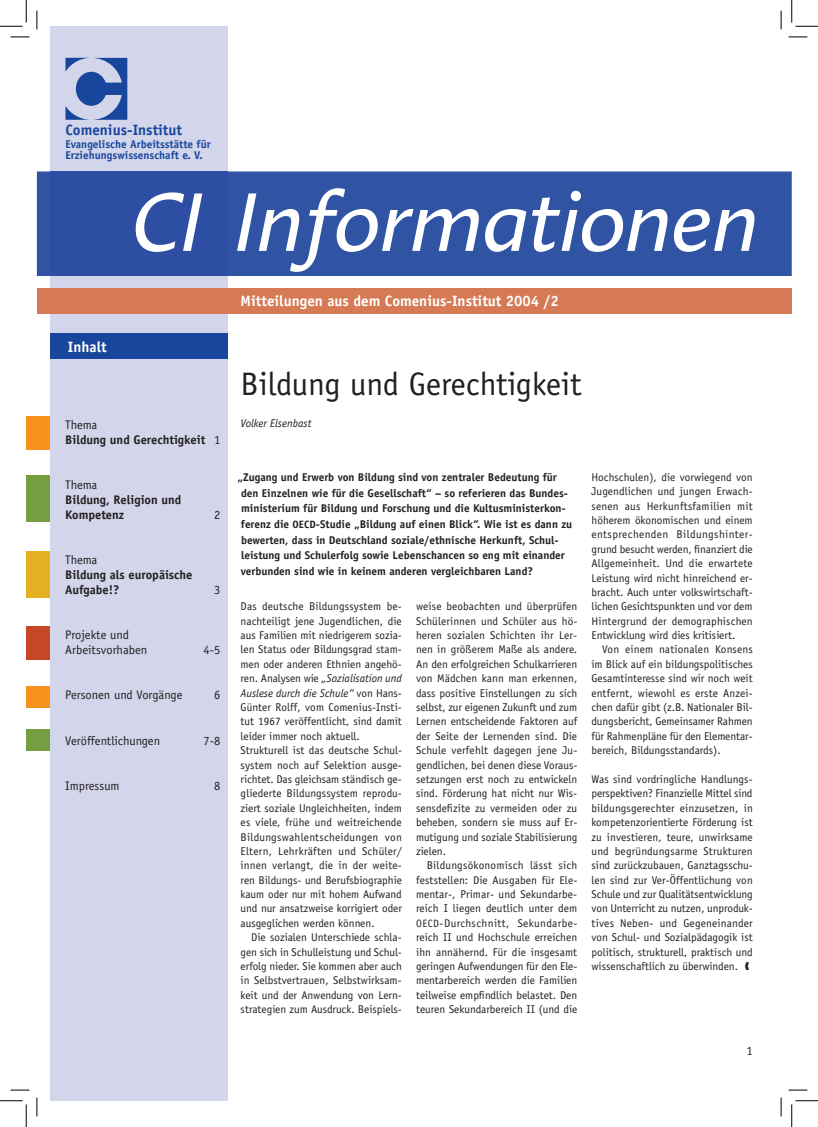
<style>
.page{position:relative;width:818px;height:1127px;background:#fff}
.page>*{position:absolute;margin:0;border:0;box-sizing:border-box;transform-origin:0 0}
.t1{font:italic 85px "Linotype Aroma";letter-spacing:-.025em;color:#fff}
.t2{font:32.5px "Officina Sans LT";color:#231f20}
.t3{font:700 15px "Officina Sans";color:#fff}
.t4{font:700 15px "Officina Sans";color:#18469d}
.t5{font:12.5px/15px "Officina Sans LT";color:#231f20}
.t6{font:700 12.5px/15px "Officina Sans";color:#231f20}
.t7{font:11.25px/14.4px "Officina Sans LT";color:#231f20;text-align:justify}
.t8{font:700 11.25px/15.6px "Officina Sans";color:#231f20}
.t9{font:italic 11.25px/14.4px "Officina Sans";color:#231f20}
.t10{font:700 11.25px/11.9px "Officina Sans";color:#18469d}
.s1{font-family:"Officina Sans LT";font-weight:400}
.s2{font-size:10.62px}
.s3{font-family:"Officina Sans LT";font-style:normal}
</style>
<div class="page">
<div style="left:26px;top:475px;width:24px;height:46px;background:#749e3f"></div>
<div style="left:26px;top:551px;width:24px;height:46px;background:#e4af21"></div>
<div style="left:26px;top:415px;width:24px;height:34px;background:#f7931d"></div>
<div style="left:26px;top:626px;width:24px;height:34px;background:#c64726"></div>
<div style="left:26px;top:686px;width:24px;height:21px;background:#f7931d"></div>
<div style="left:26px;top:729px;width:24px;height:21px;background:#749e3f"></div>
<div style="left:50px;top:26px;width:177px;height:1074px;background:#d3d5ea"></div>
<div style="left:37px;top:171px;width:755px;height:105px;background:#3153a4"></div>
<div style="left:50px;top:171px;width:177px;height:105px;background:#2d4ea2"></div>
<svg style="left:65px;top:58px;width:62px;height:62px"></svg>
<div style="left:37px;top:288px;width:755px;height:26px;background:#d57a54"></div>
<div style="left:50px;top:333px;width:177px;height:25px;background:#18469d"></div>
<svg style="left:11px;top:36px;width:18px;height:2px"></svg>
<svg style="left:788px;top:36px;width:19px;height:2px"></svg>
<svg style="left:11px;top:1089px;width:18px;height:1px"></svg>
<svg style="left:788px;top:1089px;width:19px;height:1px"></svg>
<svg style="left:36px;top:11px;width:2px;height:18px"></svg>
<svg style="left:36px;top:1097px;width:2px;height:18px"></svg>
<svg style="left:780px;top:11px;width:2px;height:18px"></svg>
<svg style="left:780px;top:1097px;width:2px;height:18px"></svg>
<svg style="left:0;top:0;width:27px;height:27px"></svg>
<svg style="left:0;top:1100px;width:27px;height:26px"></svg>
<svg style="left:791px;top:0;width:27px;height:27px"></svg>
<svg style="left:791px;top:1100px;width:27px;height:26px"></svg>
<h3 class="t4" style="left:65px;top:120px;width:118px">Comenius-Institut</h3>
<p class="t10" style="left:65px;top:138px;width:147px">Evangelische Arbeitsstätte für<br>Erziehungswissenschaft e. V.</p>
<h1 class="t1" style="left:132px;top:168px;width:628px">CI Informationen</h1>
<h3 class="t3" style="left:241px;top:292px;width:320px">Mitteilungen aus dem Comenius-Institut 2004 /2</h3>
<h3 class="t3" style="left:68px;top:337px;width:40px">Inhalt</h3>
<h2 class="t2" style="left:241px;top:365px;width:342px">Bildung und Gerechtigkeit</h2>
<p class="t5" style="left:65px;top:417px;width:34px">Thema</p>
<p class="t9" style="left:241px;top:416px;width:72px">Volker Elsenbast</p>
<p class="t6" style="left:65px;top:432px;width:157px">Bildung und Gerechtigkeit <span class="s1">1</span></p>
<p class="t5" style="left:65px;top:477px;width:34px">Thema</p>
<p class="t6" style="left:65px;top:492px;width:118px">Bildung, Religion und<br>Kompetenz</p>
<p class="t8" style="left:238px;top:469px;width:336px">„Zugang und Erwerb von Bildung sind von zentraler Bedeutung für den Einzelnen wie für die Gesellschaft“ – so referieren das Bundes&shy;ministerium für Bildung und Forschung und die Kultusministerkon&shy;ferenz die <span class="s2">OECD</span>-Studie „Bildung auf einen Blick“. Wie ist es dann zu bewerten, dass in Deutschland soziale/ethnische Herkunft, Schul&shy;leistung und Schulerfolg sowie Lebenschancen so eng mit einander verbunden sind wie in keinem anderen vergleichbaren Land?</p>
<p class="t5" style="left:214px;top:507px;width:8px">2</p>
<p class="t5" style="left:65px;top:552px;width:34px">Thema</p>
<p class="t6" style="left:65px;top:567px;width:129px">Bildung als europäische<br>Aufgabe!?</p>
<p class="t5" style="left:214px;top:582px;width:8px">3</p>
<p class="t5" style="left:65px;top:627px;width:84px">Projekte und<br>Arbeitsvorhaben</p>
<p class="t5" style="left:204px;top:642px;width:18px">4-5</p>
<p class="t5" style="left:65px;top:687px;width:119px">Personen und Vorgänge</p>
<p class="t5" style="left:214px;top:687px;width:8px">6</p>
<p class="t5" style="left:65px;top:732px;width:96px">Veröffentlichungen</p>
<p class="t5" style="left:204px;top:732px;width:18px">7-8</p>
<p class="t5" style="left:65px;top:777px;width:56px">Impressum</p>
<p class="t5" style="left:214px;top:777px;width:8px">8</p>
<p class="t7" style="left:241px;top:599px;width:163px">Das deutsche Bildungssystem be&shy;nachteiligt jene Jugendlichen, die aus Familien mit niedrigerem sozia&shy;len Status oder Bildungsgrad stam&shy;men oder anderen Ethnien angehö-</p>
<p class="t9" style="left:241px;top:671px;width:163px"><span class="s3">ren. Analysen wie</span> „Sozialisation und<br>Auslese durch die Schule“ <span class="s3">von Hans-</span></p>
<p class="t7" style="left:241px;top:700px;width:163px;text-align:left">Günter Rolff, vom Comenius-Insti&shy;tut 1967 veröffentlicht, sind damit leider immer noch aktuell.<br>Strukturell ist das deutsche Schul&shy;system noch auf Selektion ausge&shy;richtet. Das gleichsam ständisch ge&shy;gliederte Bildungssystem reprodu&shy;ziert soziale Ungleichheiten, indem es viele, frühe und weitreichende Bildungswahlentscheidungen von Eltern, Lehrkräften und Schüler/ innen verlangt, die in der weite&shy;ren Bildungs- und Berufsbiographie kaum oder nur mit hohem Aufwand und nur ansatzweise korrigiert oder ausgeglichen werden können.</p>
<p class="t7" style="left:241px;top:930px;width:163px;text-indent:11px">Die sozialen Unterschiede schla&shy;gen sich in Schulleistung und Schul&shy;erfolg nieder. Sie kommen aber auch in Selbstvertrauen, Selbstwirksam&shy;keit und der Anwendung von Lern&shy;strategien zum Ausdruck. Beispiels-</p>
<p class="t7" style="left:416px;top:599px;width:163px">weise beobachten und überprüfen Schülerinnen und Schüler aus hö&shy;heren sozialen Schichten ihr Ler&shy;nen in größerem Maße als andere.<br>An den erfolgreichen Schulkarrieren von Mädchen kann man erkennen, dass positive Einstellungen zu sich selbst, zur eigenen Zukunft und zum Lernen entscheidende Faktoren auf der Seite der Lernenden sind. Die Schule verfehlt dagegen jene Ju&shy;gendlichen, bei denen diese Voraus&shy;setzungen erst noch zu entwickeln sind. Förderung hat nicht nur Wis&shy;sensdefizite zu vermeiden oder zu beheben, sondern sie muss auf Er&shy;mutigung und soziale Stabilisierung zielen.</p>
<p class="t7" style="left:416px;top:858px;width:163px;text-indent:11px">Bildungsökonomisch lässt sich feststellen: Die Ausgaben für Ele&shy;mentar-, Primar- und Sekundarbe&shy;reich I liegen deutlich unter dem <span class="s2">OECD</span>-Durchschnitt, Sekundarbe&shy;reich II und Hochschule erreichen ihn annähernd. Für die insgesamt geringen Aufwendungen für den Ele&shy;mentarbereich werden die Familien teilweise empfindlich belastet. Den teuren Sekundarbereich II (und die</p>
<p class="t7" style="left:591px;top:470px;width:163px">Hochschulen), die vorwiegend von Jugendlichen und jungen Erwach&shy;senen aus Herkunftsfamilien mit höherem ökonomischen und einem entsprechenden Bildungshinter&shy;grund besucht werden, finanziert die Allgemeinheit. Und die erwartete Leistung wird nicht hinreichend er&shy;bracht. Auch unter volkswirtschaft&shy;lichen Gesichtspunkten und vor dem Hintergrund der demographischen Entwicklung wird dies kritisiert.</p>
<p class="t7" style="left:591px;top:642px;width:163px;text-indent:11px">Von einem nationalen Konsens im Blick auf ein bildungspolitisches Gesamtinteresse sind wir noch weit entfernt, wiewohl es erste Anzei&shy;chen dafür gibt (z.B. Nationaler Bil&shy;dungsbericht, Gemeinsamer Rahmen für Rahmenpläne für den Elementar&shy;bereich, Bildungsstandards).</p>
<p class="t7" style="left:591px;top:771px;width:163px">Was sind vordringliche Handlungs&shy;perspektiven? Finanzielle Mittel sind bildungsgerechter einzusetzen, in kompetenzorientierte Förderung ist zu investieren, teure, unwirksame und begründungsarme Strukturen sind zurückzubauen, Ganztagsschu&shy;len sind zur Ver-Öffentlichung von Schule und zur Qualitätsentwicklung von Unterricht zu nutzen, unproduk&shy;tives Neben- und Gegeneinander von Schul- und Sozialpädagogik ist politisch, strukturell, praktisch und wissenschaftlich zu überwinden.</p>
<p class="t5" style="left:746px;top:1043px;width:8px">1</p>
</div>
